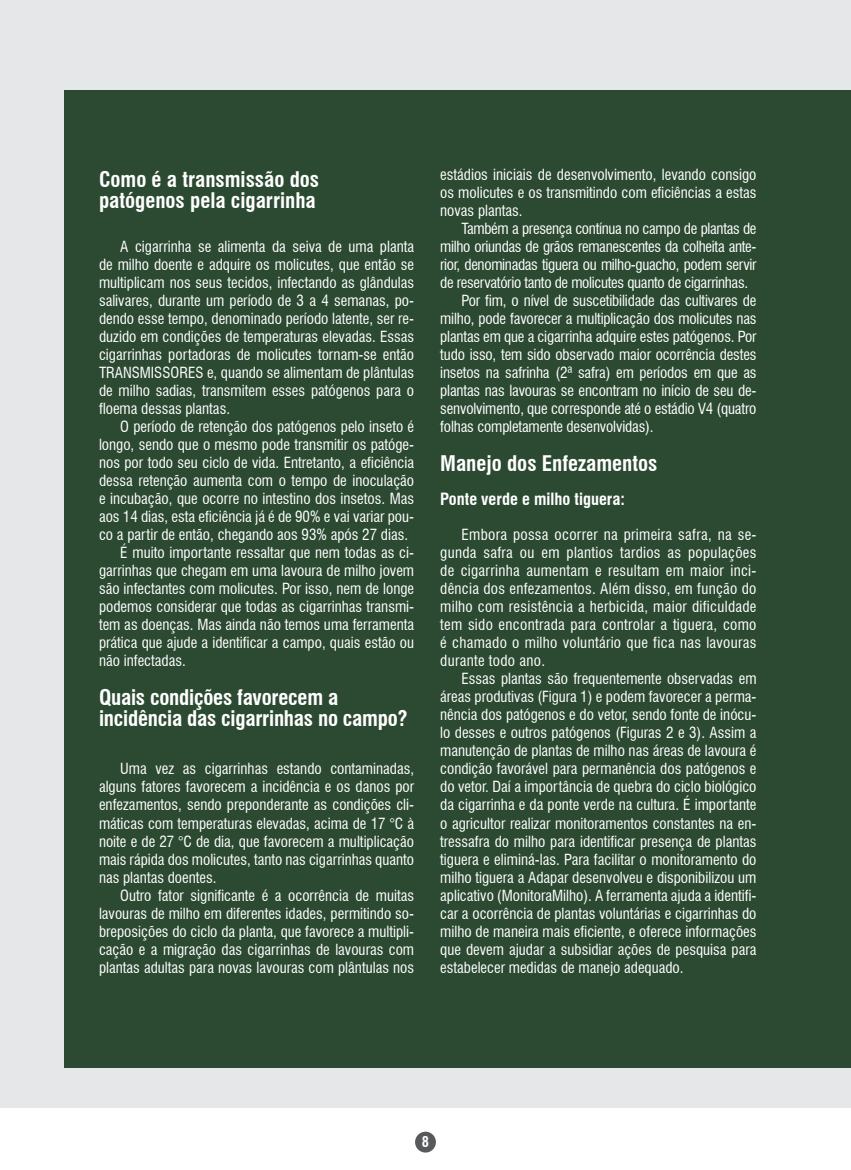
<style>
.page{position:relative;width:851px;height:1170px;background:#fff}
.page>*{position:absolute;margin:0;border:0;box-sizing:border-box;transform-origin:0 0}
.t1{font:700 condensed 21px/21px "Swiss 721 BT";color:#fff}
.t2{font:700 condensed 16.5px "Swiss 721 BT";color:#fff}
.t3{font:condensed 15px/18px "Swiss 721 BT";color:#fff;text-align:justify}
.t4{font:condensed 15px "Swiss 721 BT";letter-spacing:-.02em;color:#fff}
.t5{font:700 condensed 14.4px "Swiss 721 BT";color:#fff}
</style>
<div class="page">
<div style="left:415px;top:1131px;width:21px;height:21px;background:#58595b;border-radius:50%"></div>
<div style="left:0;top:0;width:850px;height:1107px;background:#e6e7e8"></div>
<div style="left:64px;top:90px;width:786px;height:977px;background:#2b4a31"></div>
<h1 class="t1" style="left:99px;top:169px;width:221px">Como é a transmissão dos patógenos pela cigarrinha</h1>
<p class="t3" style="left:99px;top:238px;width:316px;text-indent:21px">A cigarrinha se alimenta da seiva de uma planta de milho doente e adquire os molicutes, que então se multiplicam nos seus tecidos, infectando as glândulas salivares, durante um período de 3 a 4 semanas, po&shy;dendo esse tempo, denominado período latente, ser re&shy;duzido em condições de temperaturas elevadas. Essas cigarrinhas portadoras de molicutes tornam-se então TRANSMISSORES e, quando se alimentam de plântulas de milho sadias, transmitem esses patógenos para o floema dessas plantas.</p>
<p class="t3" style="left:120px;top:418px;width:295px">O período de retenção dos patógenos pelo inseto é</p>
<p class="t3" style="left:99px;top:436px;width:316px">longo, sendo que o mesmo pode transmitir os patóge-</p>
<p class="t3" style="left:99px;top:454px;width:316px">nos por todo seu ciclo de vida. Entretanto, a eficiência</p>
<p class="t3" style="left:99px;top:472px;width:316px">dessa retenção aumenta com o tempo de inoculação</p>
<p class="t3" style="left:99px;top:490px;width:316px">e incubação, que ocorre no intestino dos insetos. Mas</p>
<p class="t3" style="left:99px;top:508px;width:316px">aos 14 dias, esta eficiência já é de 90% e vai variar pou-</p>
<p class="t3" style="left:99px;top:526px;width:310px">co a partir de então, chegando aos 93% após 27 dias.</p>
<p class="t3" style="left:120px;top:544px;width:295px">É muito importante ressaltar que nem todas as ci-</p>
<p class="t3" style="left:99px;top:562px;width:316px">garrinhas que chegam em uma lavoura de milho jovem</p>
<p class="t3" style="left:99px;top:580px;width:316px">são infectantes com molicutes. Por isso, nem de longe</p>
<p class="t3" style="left:99px;top:598px;width:316px">podemos considerar que todas as cigarrinhas transmi-</p>
<p class="t3" style="left:99px;top:616px;width:316px">tem as doenças. Mas ainda não temos uma ferramenta</p>
<p class="t3" style="left:99px;top:634px;width:316px">prática que ajude a identificar a campo, quais estão ou</p>
<p class="t3" style="left:99px;top:652px;width:88px">não infectadas.</p>
<h1 class="t1" style="left:99px;top:687px;width:310px">Quais condições favorecem a incidência das cigarrinhas no campo?</h1>
<p class="t3" style="left:99px;top:760px;width:316px;text-indent:21px">Uma vez as cigarrinhas estando contaminadas, alguns fatores favorecem a incidência e os danos por enfezamentos, sendo preponderante as condições cli&shy;máticas com temperaturas elevadas, acima de 17 °C à noite e de 27 °C de dia, que favorecem a multiplicação mais rápida dos molicutes, tanto nas cigarrinhas quanto nas plantas doentes.</p>
<p class="t3" style="left:99px;top:886px;width:316px;text-indent:21px">Outro fator significante é a ocorrência de muitas lavouras de milho em diferentes idades, permitindo so&shy;breposições do ciclo da planta, que favorece a multipli&shy;cação e a migração das cigarrinhas de lavouras com plantas adultas para novas lavouras com plântulas nos</p>
<p class="t3" style="left:440px;top:166px;width:318px">estádios iniciais de desenvolvimento, levando consigo os molicutes e os transmitindo com eficiências a estas novas plantas.</p>
<p class="t4" style="left:461px;top:220px;width:296px">Também a presença contínua no campo de plantas de</p>
<p class="t4" style="left:440px;top:238px;width:318px">milho oriundas de grãos remanescentes da colheita ante-</p>
<p class="t4" style="left:440px;top:256px;width:318px">rior, denominadas tiguera ou milho-guacho, podem servir</p>
<p class="t4" style="left:440px;top:274px;width:309px">de reservatório tanto de molicutes quanto de cigarrinhas.</p>
<p class="t3" style="left:461px;top:292px;width:296px">Por fim, o nível de suscetibilidade das cultivares de</p>
<p class="t3" style="left:440px;top:310px;width:318px">milho, pode favorecer a multiplicação dos molicutes nas</p>
<p class="t3" style="left:440px;top:328px;width:318px">plantas em que a cigarrinha adquire estes patógenos. Por</p>
<p class="t3" style="left:440px;top:346px;width:318px">tudo isso, tem sido observado maior ocorrência destes</p>
<p class="t3" style="left:440px;top:364px;width:318px">insetos na safrinha (2ª safra) em períodos em que as</p>
<p class="t3" style="left:440px;top:382px;width:318px">plantas nas lavouras se encontram no início de seu de-</p>
<p class="t3" style="left:440px;top:400px;width:318px">senvolvimento, que corresponde até o estádio V4 (quatro</p>
<p class="t3" style="left:440px;top:418px;width:215px">folhas completamente desenvolvidas).</p>
<h1 class="t1" style="left:440px;top:453px;width:219px">Manejo dos Enfezamentos</h1>
<p class="t2" style="left:440px;top:489px;width:186px">Ponte verde e milho tiguera:</p>
<p class="t3" style="left:440px;top:526px;width:318px;text-indent:21px">Embora possa ocorrer na primeira safra, na se&shy;gunda safra ou em plantios tardios as populações de cigarrinha aumentam e resultam em maior inci&shy;dência dos enfezamentos. Além disso, em função do milho com resistência a herbicida, maior dificuldade tem sido encontrada para controlar a tiguera, como é chamado o milho voluntário que fica nas lavouras durante todo ano.</p>
<p class="t3" style="left:440px;top:670px;width:318px;text-indent:21px">Essas plantas são frequentemente observadas em áreas produtivas (Figura 1) e podem favorecer a perma&shy;nência dos patógenos e do vetor, sendo fonte de inócu&shy;lo desses e outros patógenos (Figuras 2 e 3). Assim a manutenção de plantas de milho nas áreas de lavoura é condição favorável para permanência dos patógenos e do vetor. Daí a importância de quebra do ciclo biológico da cigarrinha e da ponte verde na cultura. É importante o agricultor realizar monitoramentos constantes na en&shy;tressafra do milho para identificar presença de plantas tiguera e eliminá-las. Para facilitar o monitoramento do milho tiguera a Adapar desenvolveu e disponibilizou um aplicativo (MonitoraMilho). A ferramenta ajuda a identifi&shy;car a ocorrência de plantas voluntárias e cigarrinhas do milho de maneira mais eficiente, e oferece informações que devem ajudar a subsidiar ações de pesquisa para estabelecer medidas de manejo adequado.</p>
<p class="t5" style="left:422px;top:1133px;width:9px">8</p>
</div>
